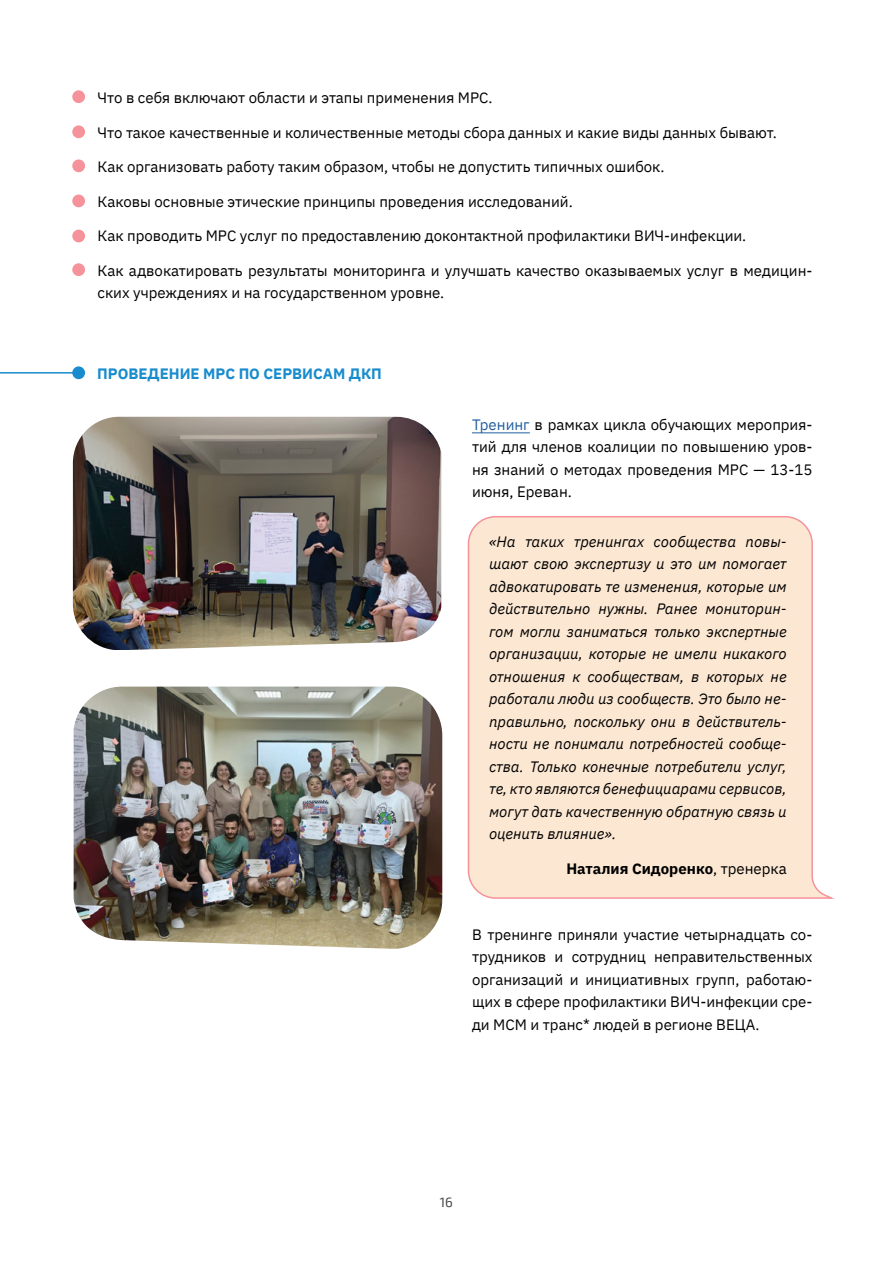
<style>
.page{position:relative;width:893px;height:1263px;background:#fff}
.page>*{position:absolute;margin:0;border:0;box-sizing:border-box;transform-origin:0 0}
.t1{font:15px/22.5px "IBM Plex Sans";color:#000;text-align:justify}
.t2{font:italic 15px/22.5px "IBM Plex Sans";color:#000;text-align:justify}
.t3{font:700 15px "IBM Plex Sans";color:#188ccc}
.t4{font:700 15px "IBM Plex Sans";color:#000}
.t5{font:13.5px "Exo 2";color:#484949}
.s1{color:#215e9e}
.s2{font-weight:400}
</style>
<div class="page">
<svg style="left:467px;top:516px;width:368px;height:383px;background:#fbe7d4"></svg>
<hr style="left:472px;top:432px;width:58px;height:1px;background:#215e9e">
<div style="left:72px;top:90px;width:13px;height:13px;background:#f5929a;border-radius:50%"></div>
<div style="left:72px;top:125px;width:13px;height:13px;background:#f5929a;border-radius:50%"></div>
<div style="left:72px;top:159px;width:13px;height:13px;background:#f5929a;border-radius:50%"></div>
<div style="left:72px;top:195px;width:13px;height:12px;background:#f5929a;border-radius:50%"></div>
<div style="left:72px;top:230px;width:13px;height:12px;background:#f5929a;border-radius:50%"></div>
<div style="left:72px;top:263px;width:13px;height:13px;background:#f5929a;border-radius:50%"></div>
<div style="left:72px;top:366px;width:13px;height:13px;background:#188ccc;border-radius:50%"></div>
<hr style="left:0;top:372px;width:79px;height:2px;background:#188ccc">
<img style="left:73px;top:417px;width:368px;height:233px">
<img style="left:74px;top:687px;width:368px;height:262px">
<p class="t1" style="left:98px;top:85px;width:396px">Что в себя включают области и этапы применения МРС.</p>
<p class="t1" style="left:98px;top:120px;width:681px">Что такое качественные и количественные методы сбора данных и какие виды данных бывают.</p>
<p class="t1" style="left:98px;top:154px;width:569px">Как организовать работу таким образом, чтобы не допустить типичных ошибок.</p>
<p class="t1" style="left:98px;top:189px;width:477px">Каковы основные этические принципы проведения исследований.</p>
<p class="t1" style="left:98px;top:223px;width:650px">Как проводить МРС услуг по предоставлению доконтактной профилактики ВИЧ-инфекции.</p>
<p class="t1" style="left:98px;top:258px;width:716px">Как адвокатировать результаты мониторинга и улучшать качество оказываемых услуг в медицин&shy;ских учреждениях и на государственном уровне.</p>
<p class="t3" style="left:97px;top:362px;width:286px">ПРОВЕДЕНИЕ МРС ПО СЕРВИСАМ ДКП</p>
<p class="t1" style="left:472px;top:412px;width:342px"><span class="s1">Тренинг</span> в рамках цикла обучающих мероприя&shy;тий для членов коалиции по повышению уров&shy;ня знаний о методах проведения МРС — 13-15 июня, Ереван.</p>
<p class="t2" style="left:489px;top:529px;width:299px">«На таких тренингах сообщества повы&shy;шают свою экспертизу и это им помогает адвокатировать те изменения, которые им действительно нужны. Ранее мониторин&shy;гом могли заниматься только экспертные организации, которые не имели никакого отношения к сообществам, в которых не работали люди из сообществ. Это было не&shy;правильно, поскольку они в действитель&shy;ности не понимали потребностей сообще&shy;ства. Только конечные потребители услуг, те, кто являются бенефициарами сервисов, могут дать качественную обратную связь и оценить влияние».</p>
<p class="t4" style="left:566px;top:856px;width:222px">Наталия Сидоренко<span class="s2">, тренерка</span></p>
<p class="t1" style="left:472px;top:922px;width:342px">В тренинге приняли участие четырнадцать со&shy;трудников и сотрудниц неправительственных организаций и инициативных групп, работаю&shy;щих в сфере профилактики ВИЧ-инфекции сре&shy;ди МСМ и транс* людей в регионе ВЕЦА.</p>
<p class="t5" style="left:440px;top:1194px;width:15px">16</p>
</div>
